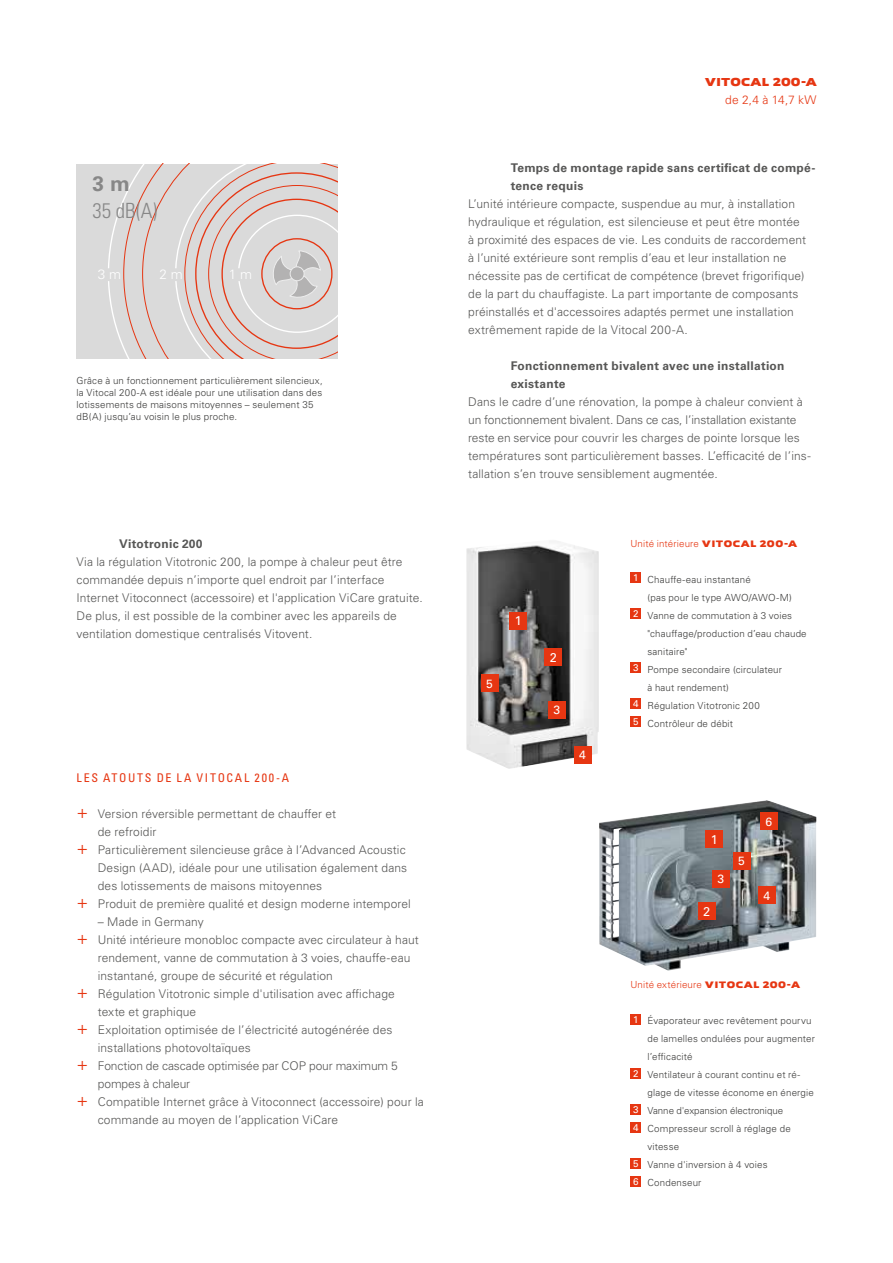
<style>
.page{position:relative;width:893px;height:1263px;background:#fff}
.page>*{position:absolute;margin:0;border:0;box-sizing:border-box;transform-origin:0 0}
.t1{font:21px "Univers LTCYR 47 Light Cond";color:#878787}
.t2{font:700 21px "Univers LTCYR 65";color:#878787}
.t3{font:300 13.5px "Univers LTCYR 45";color:#fff}
.t4{font:12.75px "Univers LTCYR 55 Roman";color:#fff}
.t5{font:300 12px/18px "Univers LTCYR 45";letter-spacing:.01em;color:#575756}
.t6{font:700 12px/18px "Univers LTCYR 65";letter-spacing:.02em;color:#575756}
.t7{font:300 12px "Univers LTCYR 45";letter-spacing:-.01em;color:#575756}
.t8{font:condensed 12px "Univers LTCYR 57";letter-spacing:.145em;color:#e63612}
.t9{font:700 12px "Viessmann";letter-spacing:.015em;color:#e63612}
.t10{font:300 12px "Univers LTCYR 45";color:#e63612}
.t11{font:12px "Univers LTCYR 55 Roman";color:#fff}
.t12{font:300 9.75px/12px "Univers LTCYR 45";letter-spacing:.015em;color:#3c3c3b}
.t13{font:300 9.75px "Univers LTCYR 45";letter-spacing:.015em;color:#e63612}
.t14{font:300 9.75px "Univers LTCYR 45";letter-spacing:-.005em;color:#3c3c3b}
.s1{font-size:18px;color:#e63612}
.s2{font-family:"Viessmann";font-weight:700}
</style>
<div class="page">
<div style="left:77px;top:164px;width:261px;height:195px;background:#dadada"></div>
<svg style="left:108px;top:164px;width:230px;height:195px"></svg>
<img style="left:466px;top:541px;width:133px;height:228px">
<img style="left:599px;top:800px;width:217px;height:171px">
<div style="left:510px;top:612px;width:17px;height:17px;background:#e63612"></div>
<div style="left:545px;top:649px;width:17px;height:17px;background:#e63612"></div>
<div style="left:548px;top:701px;width:17px;height:17px;background:#e63612"></div>
<div style="left:574px;top:746px;width:17px;height:17px;background:#e63612"></div>
<div style="left:481px;top:675px;width:17px;height:17px;background:#e63612"></div>
<div style="left:706px;top:831px;width:17px;height:17px;background:#e63612"></div>
<div style="left:698px;top:903px;width:17px;height:17px;background:#e63612"></div>
<div style="left:712px;top:870px;width:17px;height:17px;background:#e63612"></div>
<div style="left:758px;top:887px;width:17px;height:17px;background:#e63612"></div>
<div style="left:733px;top:853px;width:17px;height:17px;background:#e63612"></div>
<div style="left:760px;top:813px;width:17px;height:17px;background:#e63612"></div>
<div style="left:630px;top:1014px;width:11px;height:10px;background:#e63612"></div>
<div style="left:630px;top:1068px;width:11px;height:10px;background:#e63612"></div>
<div style="left:630px;top:1104px;width:11px;height:10px;background:#e63612"></div>
<div style="left:630px;top:1122px;width:11px;height:10px;background:#e63612"></div>
<div style="left:630px;top:1158px;width:11px;height:10px;background:#e63612"></div>
<div style="left:630px;top:1176px;width:11px;height:10px;background:#e63612"></div>
<div style="left:630px;top:572px;width:11px;height:11px;background:#e63612"></div>
<div style="left:630px;top:608px;width:11px;height:11px;background:#e63612"></div>
<div style="left:630px;top:662px;width:11px;height:11px;background:#e63612"></div>
<div style="left:630px;top:698px;width:11px;height:11px;background:#e63612"></div>
<div style="left:630px;top:716px;width:11px;height:11px;background:#e63612"></div>
<h1 class="t2" style="left:92px;top:169px;width:39px">3 m</h1>
<h1 class="t1" style="left:92px;top:197px;width:66px">35 dB(A)</h1>
<p class="t3" style="left:98px;top:265px;width:25px">3 m</p>
<p class="t3" style="left:160px;top:265px;width:25px">2 m</p>
<p class="t3" style="left:229px;top:265px;width:25px">1 m</p>
<p class="t12" style="left:77px;top:374px;width:248px">Grâce à un fonctionnement particulièrement silencieux, la Vitocal 200-A est idéale pour une utilisation dans des lotissements de maisons mitoyennes – seulement 35 dB(A) jusqu’au voisin le plus proche.</p>
<p class="t6" style="left:119px;top:534px;width:85px">Vitotronic 200</p>
<p class="t5" style="left:77px;top:553px;width:348px">Via la régulation Vitotronic 200, la pompe à chaleur peut être commandée depuis n’importe quel endroit par l’interface Internet Vitoconnect (accessoire) et l'application ViCare gratuite.<br>De plus, il est possible de la combiner avec les appareils de ventilation domestique centralisés Vitovent.</p>
<p class="t8" style="left:77px;top:770px;width:214px">LES ATOUTS DE LA VITOCAL 200-A</p>
<p class="t5" style="left:77px;top:805px;width:261px"><span class="s1">+</span> Version réversible permettant de chauffer et</p>
<p class="t5" style="left:98px;top:823px;width:60px">de refroidir</p>
<p class="t5" style="left:77px;top:841px;width:331px"><span class="s1">+</span> Particulièrement silencieuse grâce à l’Advanced Acoustic</p>
<p class="t5" style="left:98px;top:859px;width:311px">Design (AAD), idéale pour une utilisation également dans</p>
<p class="t5" style="left:98px;top:877px;width:226px">des lotissements de maisons mitoyennes</p>
<p class="t5" style="left:77px;top:895px;width:336px"><span class="s1">+</span> Produit de première qualité et design moderne intemporel</p>
<p class="t5" style="left:98px;top:913px;width:108px">– Made in Germany</p>
<p class="t5" style="left:77px;top:931px;width:344px"><span class="s1">+</span> Unité intérieure monobloc compacte avec circulateur à haut</p>
<p class="t5" style="left:98px;top:949px;width:314px">rendement, vanne de commutation à 3 voies, chauffe-eau</p>
<p class="t5" style="left:98px;top:967px;width:237px">instantané, groupe de sécurité et régulation</p>
<p class="t5" style="left:77px;top:985px;width:320px"><span class="s1">+</span> Régulation Vitotronic simple d'utilisation avec affichage</p>
<p class="t5" style="left:98px;top:1003px;width:100px">texte et graphique</p>
<p class="t5" style="left:77px;top:1021px;width:318px"><span class="s1">+</span> Exploitation optimisée de l’électricité autogénérée des</p>
<p class="t5" style="left:98px;top:1039px;width:154px">installations photovoltaïques</p>
<p class="t7" style="left:77px;top:1058px;width:323px"><span class="s1">+</span> Fonction de cascade optimisée par COP pour maximum 5</p>
<p class="t7" style="left:98px;top:1076px;width:94px">pompes à chaleur</p>
<p class="t5" style="left:77px;top:1093px;width:349px"><span class="s1">+</span> Compatible Internet grâce à Vitoconnect (accessoire) pour la</p>
<p class="t5" style="left:98px;top:1111px;width:242px">commande au moyen de l’application ViCare</p>
<p class="t9" style="left:705px;top:73px;width:113px">VITOCAL 200-A</p>
<p class="t10" style="left:725px;top:91px;width:93px">de 2,4 à 14,7 kW</p>
<p class="t6" style="left:511px;top:159px;width:306px">Temps de montage rapide sans certificat de compé&shy;tence requis</p>
<p class="t5" style="left:468px;top:195px;width:339px">L’unité intérieure compacte, suspendue au mur, à installation hydraulique et régulation, est silencieuse et peut être montée à proximité des espaces de vie. Les conduits de raccordement à l’unité extérieure sont remplis d’eau et leur installation ne nécessite pas de certificat de compétence (brevet frigorifique) de la part du chauffagiste. La part importante de composants préinstallés et d'accessoires adaptés permet une installation extrêmement rapide de la Vitocal 200-A.</p>
<p class="t6" style="left:511px;top:357px;width:275px">Fonctionnement bivalent avec une installation existante</p>
<p class="t5" style="left:468px;top:393px;width:344px">Dans le cadre d’une rénovation, la pompe à chaleur convient à un fonctionnement bivalent. Dans ce cas, l’installation existante reste en service pour couvrir les charges de pointe lorsque les températures sont particulièrement basses. L’efficacité de l’ins&shy;tallation s’en trouve sensiblement augmentée.</p>
<p class="t11" style="left:486px;top:675px;width:8px">5</p>
<p class="t4" style="left:515px;top:612px;width:9px">1</p>
<p class="t4" style="left:550px;top:649px;width:9px">2</p>
<p class="t11" style="left:553px;top:702px;width:8px">3</p>
<p class="t11" style="left:579px;top:746px;width:8px">4</p>
<p class="t13" style="left:630px;top:537px;width:168px">Unité intérieure <span class="s2">VITOCAL 200-A</span></p>
<p class="t12" style="left:633px;top:573px;width:119px"><sup>1</sup> Chauffe-eau instantané</p>
<p class="t12" style="left:647px;top:591px;width:146px">(pas pour le type AWO/AWO-M)</p>
<p class="t12" style="left:633px;top:609px;width:161px"><sup>2</sup> Vanne de commutation à 3 voies</p>
<p class="t12" style="left:647px;top:627px;width:161px">"chauffage/production d’eau chaude</p>
<p class="t12" style="left:647px;top:645px;width:42px">sanitaire"</p>
<p class="t12" style="left:633px;top:663px;width:151px"><sup>3</sup> Pompe secondaire (circulateur</p>
<p class="t12" style="left:647px;top:681px;width:83px">à haut rendement)</p>
<p class="t12" style="left:633px;top:699px;width:128px"><sup>4</sup> Régulation Vitotronic 200</p>
<p class="t12" style="left:633px;top:717px;width:102px"><sup>5</sup> Contrôleur de débit</p>
<p class="t4" style="left:711px;top:830px;width:9px">1</p>
<p class="t11" style="left:717px;top:871px;width:8px">3</p>
<p class="t4" style="left:703px;top:902px;width:9px">2</p>
<p class="t11" style="left:738px;top:853px;width:8px">5</p>
<p class="t11" style="left:765px;top:813px;width:8px">6</p>
<p class="t11" style="left:764px;top:887px;width:8px">4</p>
<p class="t13" style="left:630px;top:978px;width:171px">Unité extérieure <span class="s2">VITOCAL 200-A</span></p>
<p class="t12" style="left:633px;top:1015px;width:180px"><sup>1</sup> Évaporateur avec revêtement pourvu</p>
<p class="t12" style="left:647px;top:1033px;width:169px">de lamelles ondulées pour augmenter</p>
<p class="t12" style="left:647px;top:1051px;width:47px">l’efficacité</p>
<p class="t12" style="left:633px;top:1069px;width:169px"><sup>2</sup> Ventilateur à courant continu et ré-</p>
<p class="t12" style="left:647px;top:1087px;width:168px">glage de vitesse économe en énergie</p>
<p class="t14" style="left:633px;top:1104px;width:152px"><sup>3</sup> Vanne d'expansion électronique</p>
<p class="t12" style="left:633px;top:1123px;width:159px"><sup>4</sup> Compresseur scroll à réglage de</p>
<p class="t12" style="left:647px;top:1141px;width:33px">vitesse</p>
<p class="t12" style="left:633px;top:1159px;width:136px"><sup>5</sup> Vanne d'inversion à 4 voies</p>
<p class="t12" style="left:633px;top:1177px;width:70px"><sup>6</sup> Condenseur</p>
</div>
